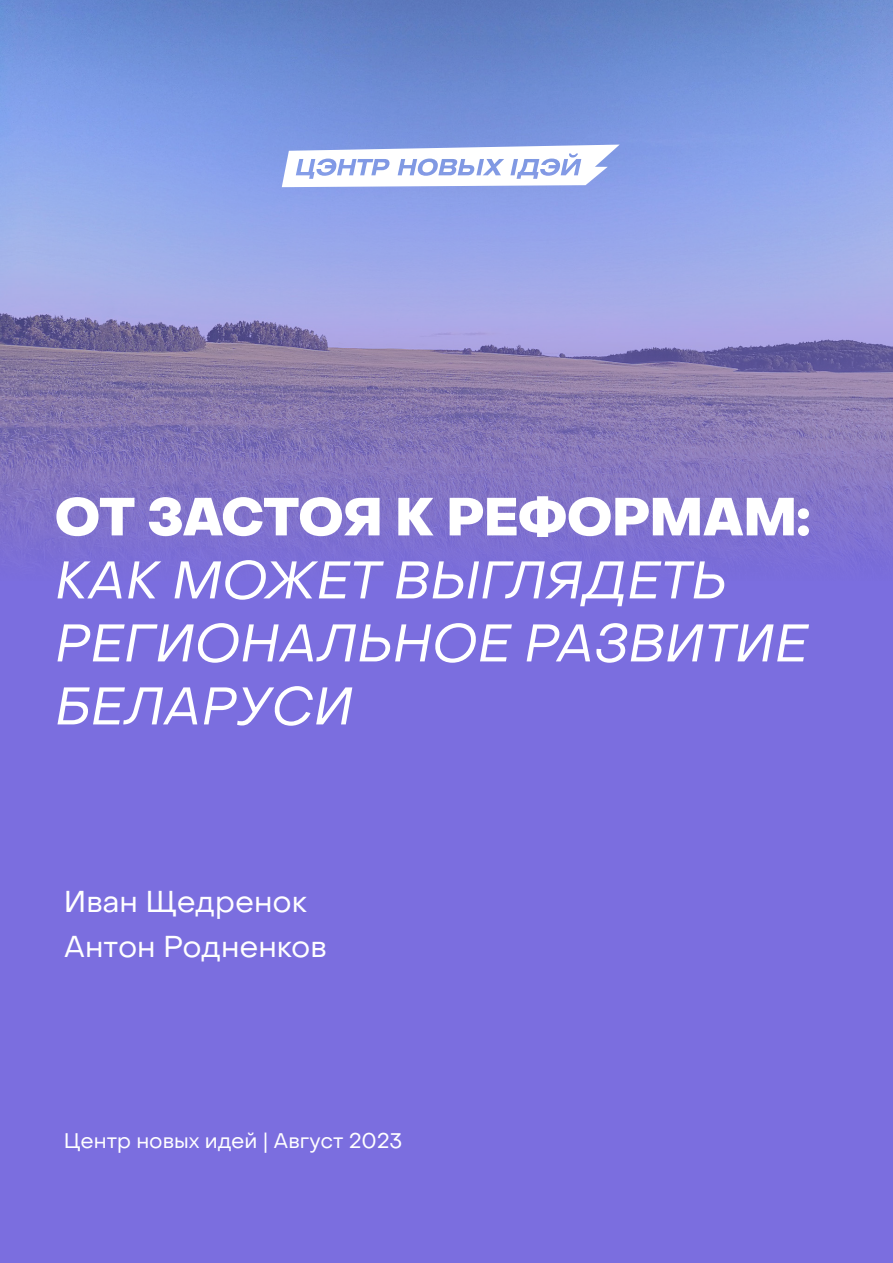
<style>
.page{position:relative;width:893px;height:1263px;background:#7b6edf}
.page>*{position:absolute;margin:0;border:0;box-sizing:border-box;transform-origin:0 0}
.загаловак_болдам{font:italic 52.5px/63px "Object Sans";color:#fff}
.t1{font:30px "Object Sans";color:#fff}
.t2{font:21px "Object Sans";color:#fff}
.s1{font-weight:800;font-style:normal}
</style>
<div class="page">
<img style="left:0;top:0;width:893px;height:558px">
<svg style="left:282px;top:145px;width:338px;height:42px;background:#d7dff6"></svg>
<p class="загаловак_болдам" style="left:55px;top:486px;width:757px"><span class="s1">ОТ ЗАСТОЯ К РЕФОРМАМ:<br></span>КАК МОЖЕТ ВЫГЛЯДЕТЬ<br>РЕГИОНАЛЬНОЕ РАЗВИТИЕ<br>БЕЛАРУСИ</p>
<p class="t1" style="left:64px;top:883px;width:245px">Иван Щедренок</p>
<p class="t1" style="left:64px;top:928px;width:264px">Антон Родненков</p>
<p class="t2" style="left:64px;top:1127px;width:340px">Центр новых идей | Август 2023</p>
</div>
